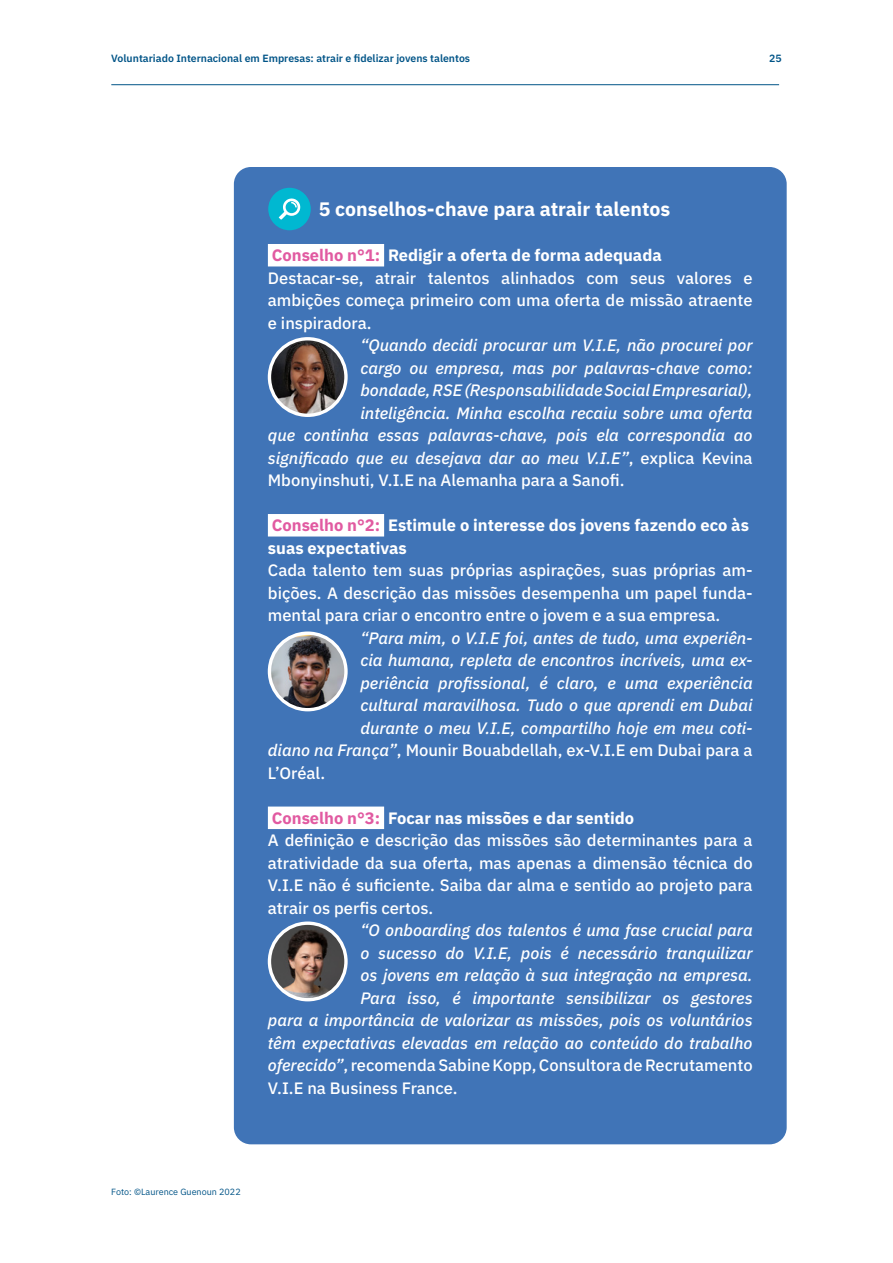
<style>
.page{position:relative;width:893px;height:1263px;background:#fff}
.page>*{position:absolute;margin:0;border:0;box-sizing:border-box;transform-origin:0 0}
.t1{font:700 19.5px "IBM Plex Sans";color:#fff}
.OK_PUCES{font:italic 500 16.5px "IBM Plex Sans";color:#fff}
.OK_PUCES-2{font:500 16.5px/22.5px "IBM Plex Sans";color:#fff;text-align:justify}
.OK_PUCES-3{font:700 16.5px/22.5px "IBM Plex Sans";color:#fff}
.t2{font:600 10.5px "IBM Plex Sans";color:#005487}
.t3{font:9px "IBM Plex Sans";color:#005487}
.s1{color:#e15aa1}
.s2{font-style:normal}
.s3{font-style:italic}
</style>
<div class="page">
<hr style="left:111px;top:84px;width:668px;height:1px;background:#005487">
<div style="left:234px;top:167px;width:553px;height:977px;background:#4074b7;border-radius:17px"></div>
<div style="left:268px;top:244px;width:116px;height:22px;background:#fff"></div>
<div style="left:268px;top:514px;width:116px;height:22px;background:#fff"></div>
<div style="left:268px;top:806px;width:116px;height:23px;background:#fff"></div>
<div style="left:268px;top:188px;width:43px;height:42px;background:#00b8d1;border-radius:50%"></div>
<svg style="left:279px;top:198px;width:22px;height:22px"></svg>
<img style="left:269px;top:339px;width:77px;height:76px;border-radius:38px">
<div style="left:268px;top:337px;width:80px;height:80px;border:3px solid #fff;border-radius:50%"></div>
<img style="left:269px;top:633px;width:77px;height:77px;border-radius:38px">
<div style="left:268px;top:631px;width:80px;height:80px;border:3px solid #fff;border-radius:50%"></div>
<img style="left:269px;top:923px;width:77px;height:77px;border-radius:38px">
<div style="left:268px;top:921px;width:80px;height:80px;border:3px solid #fff;border-radius:50%"></div>
<p class="t2" style="left:111px;top:50px;width:360px">Voluntariado Internacional em Empresas: atrair e fidelizar jovens talentos</p>
<p class="t2" style="left:769px;top:50px;width:14px">25</p>
<p class="t1" style="left:319px;top:194px;width:353px">5 conselhos-chave para atrair talentos</p>
<p class="OK_PUCES-3" style="left:272px;top:243px;width:391px"><span class="s1">Conselho n°1:</span> Redigir a oferta de forma adequada</p>
<p class="OK_PUCES-2" style="left:268px;top:265px;width:486px">Destacar-se, atrair talentos alinhados com seus valores e ambições começa primeiro com uma oferta de missão atraente e inspiradora.</p>
<p class="OK_PUCES" style="left:360px;top:332px;width:394px">“Quando decidi procurar um V.I.E, não procurei por</p>
<p class="OK_PUCES" style="left:360px;top:355px;width:394px">cargo ou empresa, mas por palavras-chave como:</p>
<p class="OK_PUCES" style="left:360px;top:377px;width:394px">bondade, RSE (Responsabilidade Social Empresarial),</p>
<p class="OK_PUCES" style="left:360px;top:400px;width:394px">inteligência. Minha escolha recaiu sobre uma oferta</p>
<p class="OK_PUCES" style="left:268px;top:422px;width:486px">que continha essas palavras-chave, pois ela correspondia ao</p>
<p class="OK_PUCES" style="left:268px;top:445px;width:486px">significado que eu desejava dar ao meu V.I.E”<span class="s2">, explica Kevina</span></p>
<p class="OK_PUCES-2" style="left:268px;top:468px;width:358px">Mbonyinshuti, V.I.E na Alemanha para a Sanofi.</p>
<p class="OK_PUCES-3" style="left:268px;top:513px;width:483px"><span class="s1">Conselho n°2:</span> Estimule o interesse dos jovens fazendo eco às suas expectativas</p>
<p class="OK_PUCES-2" style="left:268px;top:558px;width:486px">Cada talento tem suas próprias aspirações, suas próprias am&shy;bições. A descrição das missões desempenha um papel funda&shy;mental para criar o encontro entre o jovem e a sua empresa.</p>
<p class="OK_PUCES" style="left:360px;top:625px;width:394px">“Para mim, o V.I.E foi, antes de tudo, uma experiên-</p>
<p class="OK_PUCES" style="left:360px;top:647px;width:394px">cia humana, repleta de encontros incríveis, uma ex-</p>
<p class="OK_PUCES" style="left:360px;top:670px;width:394px">periência profissional, é claro, e uma experiência</p>
<p class="OK_PUCES" style="left:360px;top:692px;width:394px">cultural maravilhosa. Tudo o que aprendi em Dubai</p>
<p class="OK_PUCES" style="left:360px;top:715px;width:394px">durante o meu V.I.E, compartilho hoje em meu coti-</p>
<p class="OK_PUCES-2" style="left:268px;top:738px;width:486px"><span class="s3">diano na França”</span>, Mounir Bouabdellah, ex-V.I.E em Dubai para a</p>
<p class="OK_PUCES-2" style="left:268px;top:760px;width:59px">L’Oréal.</p>
<p class="OK_PUCES-3" style="left:272px;top:805px;width:364px"><span class="s1">Conselho n°3:</span> Focar nas missões e dar sentido</p>
<p class="OK_PUCES-2" style="left:268px;top:828px;width:486px">A definição e descrição das missões são determinantes para a atratividade da sua oferta, mas apenas a dimensão técnica do V.I.E não é suficiente. Saiba dar alma e sentido ao projeto para atrair os perfis certos.</p>
<p class="OK_PUCES" style="left:360px;top:917px;width:394px">“O onboarding dos talentos é uma fase crucial para</p>
<p class="OK_PUCES" style="left:360px;top:940px;width:394px">o sucesso do V.I.E, pois é necessário tranquilizar</p>
<p class="OK_PUCES" style="left:360px;top:962px;width:394px">os jovens em relação à sua integração na empresa.</p>
<p class="OK_PUCES" style="left:360px;top:985px;width:394px">Para isso, é importante sensibilizar os gestores</p>
<p class="OK_PUCES" style="left:268px;top:1007px;width:486px">para a importância de valorizar as missões, pois os voluntários</p>
<p class="OK_PUCES" style="left:268px;top:1030px;width:486px">têm expectativas elevadas em relação ao conteúdo do trabalho</p>
<p class="OK_PUCES-2" style="left:268px;top:1053px;width:486px"><span class="s3">oferecido”</span>, recomenda Sabine Kopp, Consultora de Recrutamento</p>
<p class="OK_PUCES-2" style="left:268px;top:1075px;width:191px">V.I.E na Business France.</p>
<p class="t3" style="left:111px;top:1184px;width:131px">Foto: ©Laurence Guenoun 2022</p>
</div>
